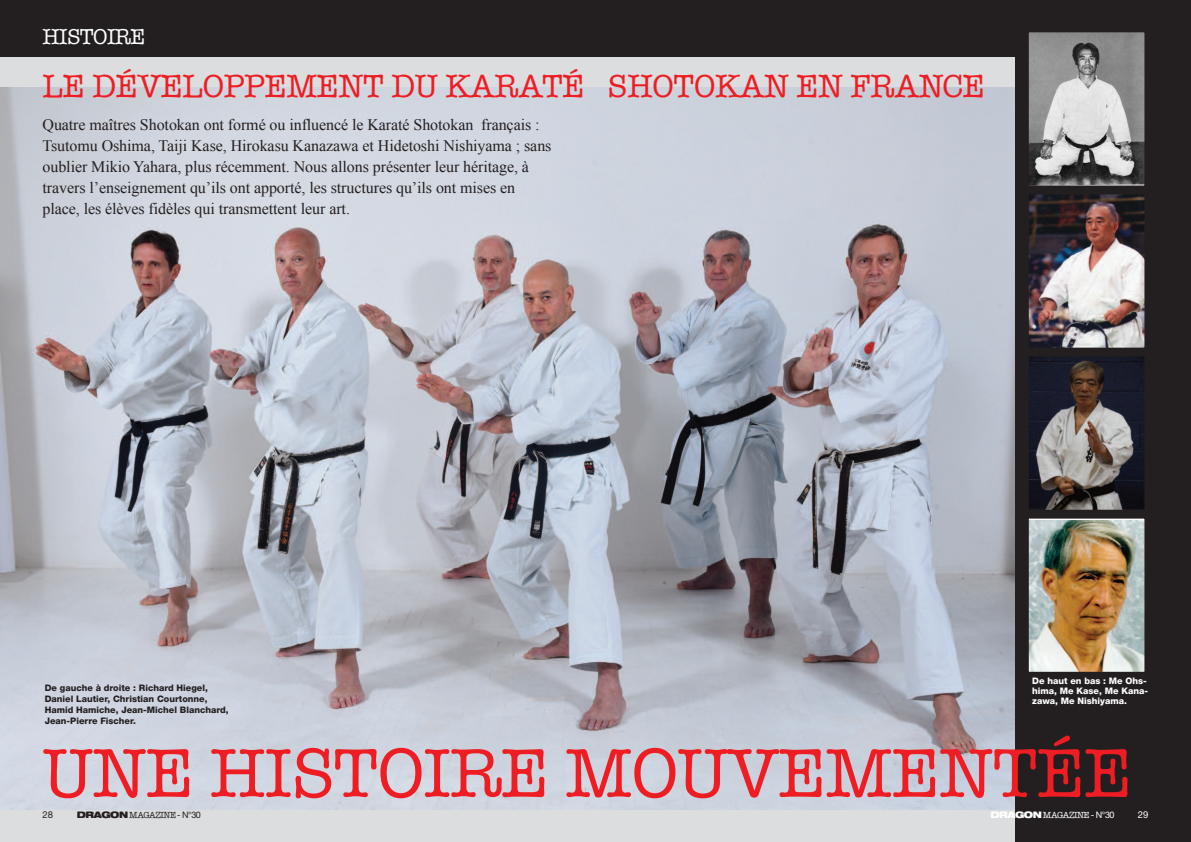
<style>
.page{position:relative;width:1191px;height:842px;background:#fff}
.page>*{position:absolute;margin:0;border:0;box-sizing:border-box;transform-origin:0 0}
.t1{font:71px "American Typewriter";letter-spacing:-.01em;color:#ee1d23}
.t2{font:32.6px "American Typewriter";letter-spacing:-.01em;color:#ee1d23}
.t3{font:22px "American Typewriter";letter-spacing:-.025em;color:#fff}
.t4{font:16px/21px "Times New Roman";letter-spacing:-.005em;color:#231f20}
.t5{font:9.5px "Helvetica Neue LT Std";color:#231f20}
.t6{font:9.5px "Helvetica Neue LT Std";color:#fff}
.t7{font:800 9px/11px "Helvetica Neue LT Std";color:#231f20}
.t8{font:800 9px/10px "Helvetica Neue LT Std";color:#fff}
.t9{font:9px "American Typewriter";letter-spacing:-.05em;color:#231f20}
.t10{font:9px "American Typewriter";letter-spacing:-.05em;color:#fff}
.s1{font-family:"Helvetica Neue LT Std";font-weight:900;font-stretch:expanded}
.s2{font-family:"Helvetica Neue LT Std"}
</style>
<div class="page">
<div style="left:0;top:57px;width:1191px;height:785px;background:#dcdddf"></div>
<img style="left:0;top:87px;width:1015px;height:722px">
<div style="left:1015px;top:50px;width:176px;height:792px;background:#231f20"></div>
<div style="left:0;top:0;width:1191px;height:57px;background:#231f20"></div>
<img style="left:1029px;top:195px;width:114px;height:152px">
<div style="left:1024px;top:190px;width:124px;height:162px;border:4px solid #231f20"></div>
<img style="left:1029px;top:357px;width:114px;height:152px">
<img style="left:1029px;top:521px;width:114px;height:150px">
<div style="left:1024px;top:515px;width:124px;height:161px;border:4px solid #231f20"></div>
<img style="left:1029px;top:33px;width:114px;height:152px">
<div style="left:1024px;top:28px;width:124px;height:162px;border:4px solid #231f20"></div>
<h3 class="t3" style="left:43px;top:24px;width:104px">HISTOIRE</h3>
<h2 class="t2" style="left:43px;top:67px;width:944px">LE DÉVELOPPEMENT DU KARATÉ SHOTOKAN EN FRANCE</h2>
<p class="t4" style="left:43px;top:114px;width:510px">Quatre maîtres Shotokan ont formé ou influencé le Karaté Shotokan français :<br>Tsutomu Oshima, Taiji Kase, Hirokasu Kanazawa et Hidetoshi Nishiyama ; sans oublier Mikio Yahara, plus récemment. Nous allons présenter leur héritage, à travers l’enseignement qu’ils ont apporté, les structures qu’ils ont mises en place, les élèves fidèles qui transmettent leur art.</p>
<p class="t7" style="left:45px;top:683px;width:185px">De gauche à droite : Richard Hiegel, Daniel Lautier, Christian Courtonne, Hamid Hamiche, Jean-Michel Blanchard, Jean-Pierre Fischer.</p>
<p class="t8" style="left:1032px;top:677px;width:117px">De haut en bas : Me Ohs&shy;hima, Me Kase, Me Kana&shy;zawa, Me Nishiyama.</p>
<h1 class="t1" style="left:43px;top:732px;width:1090px">UNE HISTOIRE MOUVEMENTÉE</h1>
<p class="t5" style="left:43px;top:811px;width:12px">28</p>
<p class="t9" style="left:77px;top:810px;width:125px"><span class="s1">DRAGON</span> MAGAZINE <span class="s2">- N°30</span></p>
<p class="t10" style="left:990px;top:809px;width:125px"><span class="s1">DRAGON</span> MAGAZINE <span class="s2">- N°30</span></p>
<p class="t6" style="left:1137px;top:811px;width:12px">29</p>
</div>
